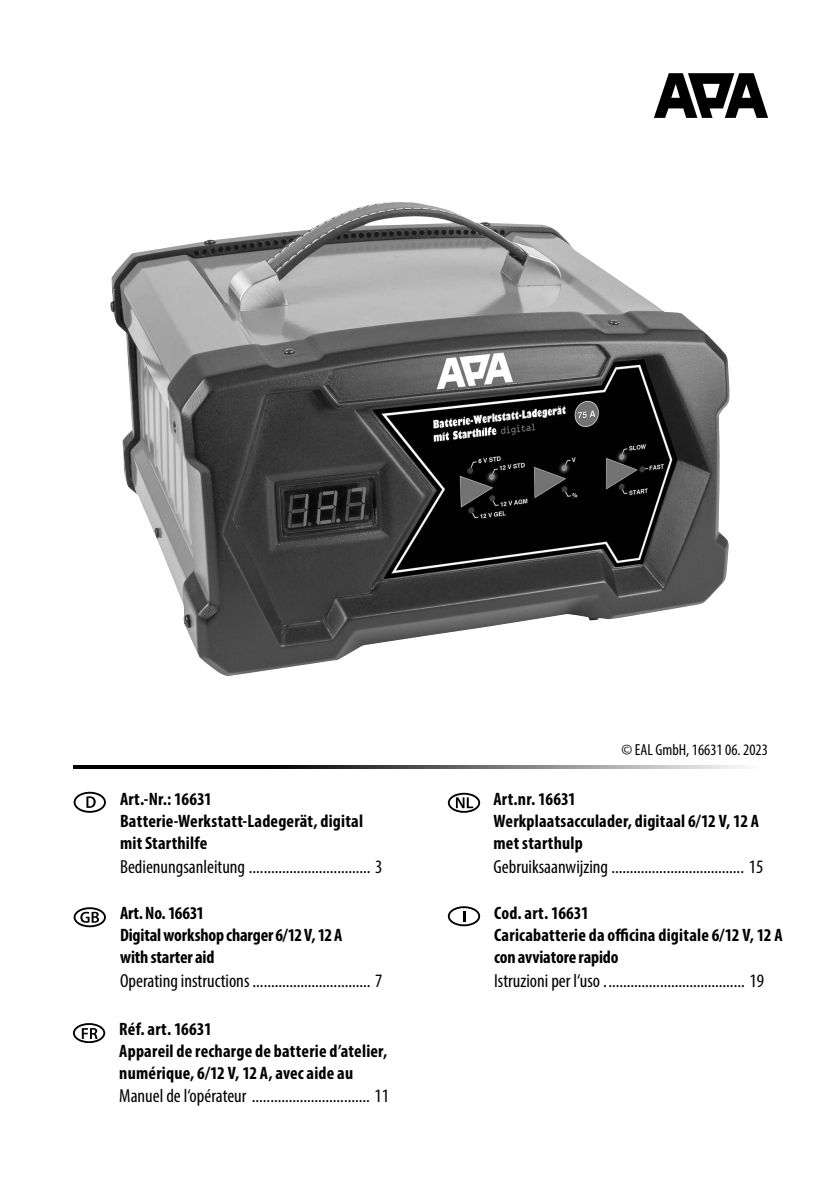
<style>
.page{position:relative;width:840px;height:1191px;background:#fff}
.page>*{position:absolute;margin:0;border:0;box-sizing:border-box;transform-origin:0 0}
.t1{font:condensed 19px "Myriad Pro";color:#000}
.t2{font:700 condensed 18px/22px "Myriad Pro";letter-spacing:.01em;color:#000}
.t3{font:700 condensed 18px/22px "Myriad Pro";letter-spacing:-.01em;color:#000}
.t4{font:condensed 16px "Myriad Pro";color:#000}
</style>
<div class="page">
<img style="left:654px;top:73px;width:115px;height:45px">
<div style="left:74px;top:907px;width:32px;height:20px;border:2px solid #000;border-radius:50%"></div>
<svg style="left:80px;top:911px;width:19px;height:11px"></svg>
<div style="left:74px;top:791px;width:32px;height:22px;border:2px solid #000;border-radius:50%"></div>
<svg style="left:86px;top:796px;width:10px;height:12px"></svg>
<div style="left:73px;top:1023px;width:32px;height:20px;border:2px solid #000;border-radius:50%"></div>
<svg style="left:82px;top:1028px;width:16px;height:11px"></svg>
<div style="left:447px;top:906px;width:33px;height:20px;border:2px solid #000;border-radius:50%"></div>
<svg style="left:463px;top:911px;width:2px;height:11px"></svg>
<div style="left:447px;top:793px;width:33px;height:19px;border:2px solid #000;border-radius:50%"></div>
<svg style="left:455px;top:797px;width:18px;height:11px"></svg>
<hr style="left:73px;top:765px;width:695px;height:3px;background:#000">
<img style="left:110px;top:202px;width:619px;height:474px">
<p class="t2" style="left:120px;top:787px;width:244px">Art.-Nr.: 16631<br>Batterie-Werkstatt-Ladegerät, digital mit Starthilfe</p>
<p class="t1" style="left:120px;top:854px;width:264px">Bedienungsanleitung ................................. 3</p>
<p class="t3" style="left:120px;top:902px;width:224px">Art. No. 16631<br>Digital workshop charger 6/12 V, 12 A with starter aid</p>
<p class="t1" style="left:120px;top:969px;width:264px">Operating instructions ................................ 7</p>
<p class="t2" style="left:119px;top:1017px;width:269px">Réf. art. 16631<br>Appareil de recharge de batterie d’atelier, numérique, 6/12 V, 12 A, avec aide au</p>
<p class="t1" style="left:119px;top:1084px;width:271px">Manuel de l‘opérateur ................................ 11</p>
<p class="t4" style="left:621px;top:740px;width:148px">© EAL GmbH, 16631 06. 2023</p>
<p class="t2" style="left:493px;top:787px;width:267px">Art.nr. 16631<br>Werkplaatsacculader, digitaal 6/12 V, 12 A met starthulp</p>
<p class="t1" style="left:493px;top:854px;width:271px">Gebruiksaanwijzing .................................... 15</p>
<p class="t2" style="left:494px;top:902px;width:290px">Cod. art. 16631<br>Caricabatterie da officina digitale 6/12 V, 12 A con avviatore rapido</p>
<p class="t1" style="left:494px;top:968px;width:271px">Istruzioni per l‘uso ...................................... 19</p>
</div>
